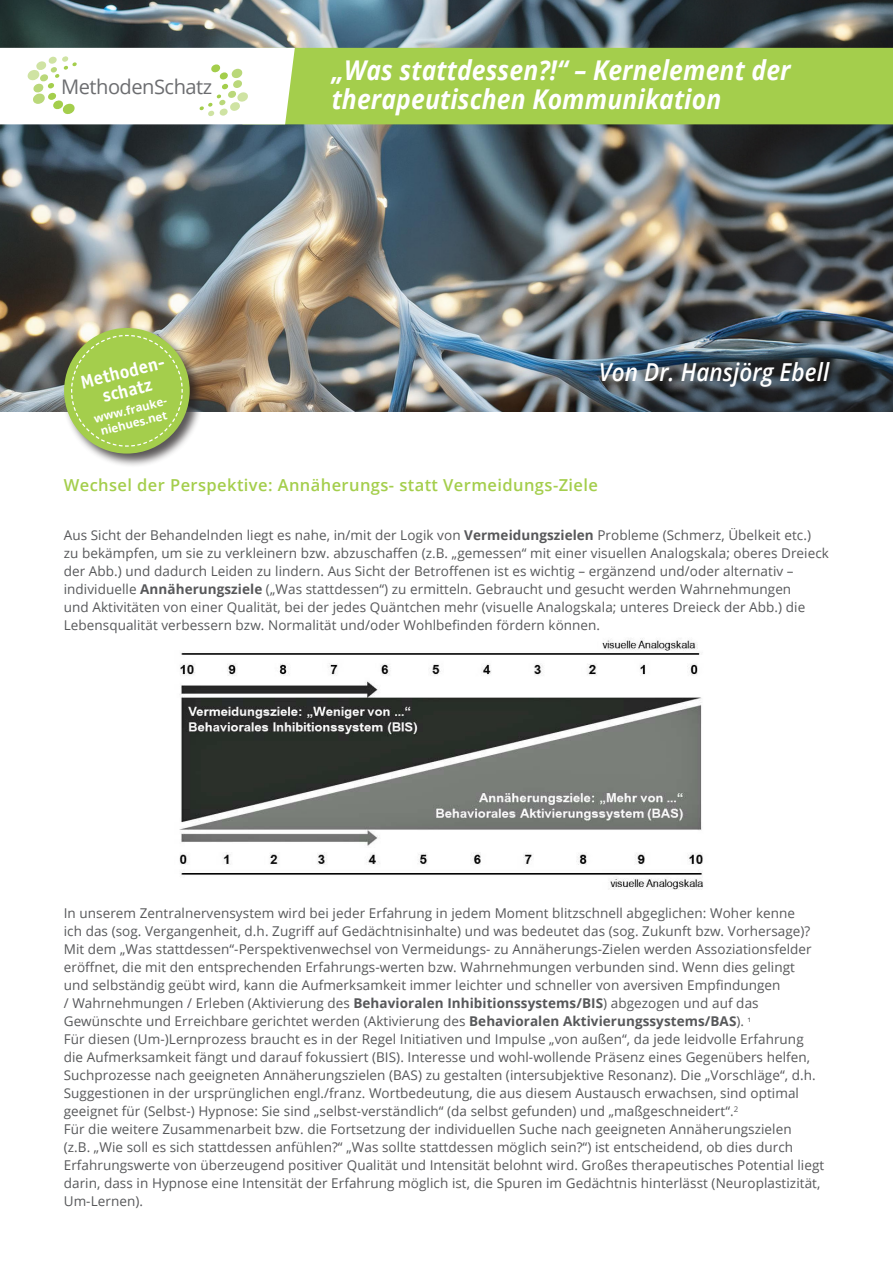
<style>
.page{position:relative;width:893px;height:1263px;background:#fff}
.page>*{position:absolute;margin:0;border:0;box-sizing:border-box;transform-origin:0 0}
.t1{font:italic 700 27.15px/29.7px "Open Sans";letter-spacing:.005em;color:#fff;scale:.91 1}
.t2{font:italic 600 24.75px "Open Sans";letter-spacing:.005em;color:#fff;scale:.91 1}
.t3{font:20.1px "Open Sans";letter-spacing:-.025em;color:#6c6d70}
.t4{font:700 18.75px/18.8px "Officina Sans Std";color:#fff;text-align:center}
.t5{font:600 16.5px "Open Sans";letter-spacing:.025em;color:#a4ce4c}
.t6{font:13.5px/18px "Open Sans";letter-spacing:.005em;color:#57585a}
.t7{font:700 11.55px "Open Sans";color:#fff}
.s1{font-weight:700}
</style>
<div class="page">
<img style="left:179px;top:638px;width:524px;height:252px">
<img style="left:0;top:0;width:893px;height:411px">
<div style="left:62px;top:326px;width:142px;height:141px;background:#231f20;opacity:.75"></div>
<div style="left:64px;top:328px;width:126px;height:126px;background:#a4ce4c;border-radius:50%"></div>
<svg style="left:70px;top:334px;width:113px;height:113px"></svg>
<div style="left:295px;top:48px;width:598px;height:76px;background:#a4ce4c"></div>
<svg style="left:0;top:48px;width:295px;height:76px"></svg>
<p class="t3" style="left:61px;top:73px;width:153px">MethodenSchatz</p>
<p class="t4" style="left:79px;top:373px;width:90px;rotate:-14deg">Methoden&shy;schatz</p>
<p class="t7" style="left:92px;top:411px;width:78px;rotate:-14deg">www.frauke-</p>
<p class="t7" style="left:99px;top:423px;width:70px;rotate:-14deg">niehues.net</p>
<p class="t1" style="left:332px;top:54px;width:506px">„Was stattdessen?!“ – Kernelement der therapeutischen Kommunikation</p>
<p class="t2" style="left:599px;top:355px;width:255px">Von Dr. Hansjörg Ebell</p>
<p class="t5" style="left:64px;top:473px;width:536px">Wechsel der Perspektive: Annäherungs- statt Vermeidungs-Ziele</p>
<p class="t6" style="left:64px;top:526px;width:767px">Aus Sicht der Behandelnden liegt es nahe, in/mit der Logik von <span class="s1">Vermeidungszielen</span> Probleme (Schmerz, Übelkeit etc.) zu bekämpfen, um sie zu verkleinern bzw. abzuschaffen (z.B. „gemessen“ mit einer visuellen Analogskala; oberes Dreieck der Abb.) und dadurch Leiden zu lindern. Aus Sicht der Betroffenen ist es wichtig – ergänzend und/oder alternativ – individuelle <span class="s1">Annäherungsziele</span> („Was stattdessen“) zu ermitteln. Gebraucht und gesucht werden Wahrnehmungen<br>und Aktivitäten von einer Qualität, bei der jedes Quäntchen mehr (visuelle Analogskala; unteres Dreieck der Abb.) die Lebensqualität verbessern bzw. Normalität und/oder Wohlbefinden fördern können.</p>
<p class="t6" style="left:64px;top:904px;width:749px">In unserem Zentralnervensystem wird bei jeder Erfahrung in jedem Moment blitzschnell abgeglichen: Woher kenne ich das (sog. Vergangenheit, d.h. Zugriff auf Gedächtnisinhalte) und was bedeutet das (sog. Zukunft bzw. Vorhersage)?<br>Mit dem „Was stattdessen“-Perspektivenwechsel von Vermeidungs- zu Annäherungs-Zielen werden Assoziationsfelder eröffnet, die mit den entsprechenden Erfahrungs-werten bzw. Wahrnehmungen verbunden sind. Wenn dies gelingt und selbständig geübt wird, kann die Aufmerksamkeit immer leichter und schneller von aversiven Empfindungen<br>/ Wahrnehmungen / Erleben (Aktivierung des <span class="s1">Behavioralen Inhibitionssystems/BIS</span>) abgezogen und auf das Gewünschte und Erreichbare gerichtet werden (Aktivierung des <span class="s1">Behavioralen Aktivierungssystems/BAS</span>). <sup>1</sup></p>
<p class="t6" style="left:64px;top:1030px;width:753px">Für diesen (Um-)Lernprozess braucht es in der Regel Initiativen und Impulse „von außen“, da jede leidvolle Erfahrung die Aufmerksamkeit fängt und darauf fokussiert (BIS). Interesse und wohl-wollende Präsenz eines Gegenübers helfen, Suchprozesse nach geeigneten Annäherungszielen (BAS) zu gestalten (intersubjektive Resonanz). Die „Vorschläge“, d.h.<br>Suggestionen in der ursprünglichen engl./franz. Wortbedeutung, die aus diesem Austausch erwachsen, sind optimal geeignet für (Selbst-) Hypnose: Sie sind „selbst-verständlich“ (da selbst gefunden) und „maßgeschneidert“.<sup>2</sup></p>
<p class="t6" style="left:64px;top:1120px;width:762px">Für die weitere Zusammenarbeit bzw. die Fortsetzung der individuellen Suche nach geeigneten Annäherungszielen<br>(z.B. „Wie soll es sich stattdessen anfühlen?“ „Was sollte stattdessen möglich sein?“) ist entscheidend, ob dies durch Erfahrungswerte von überzeugend positiver Qualität und Intensität belohnt wird. Großes therapeutisches Potential liegt darin, dass in Hypnose eine Intensität der Erfahrung möglich ist, die Spuren im Gedächtnis hinterlässt (Neuroplastizität, Um-Lernen).</p>
</div>
